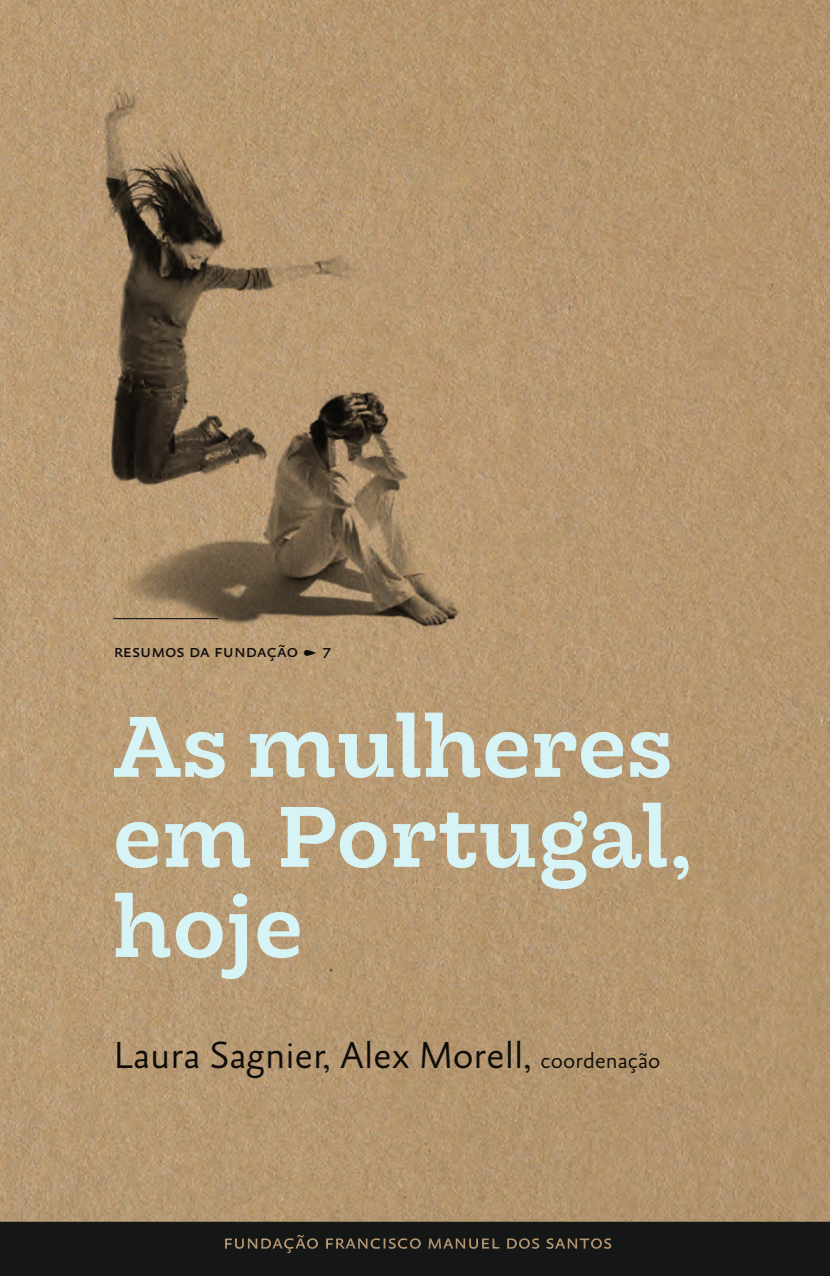
<style>
.page{position:relative;width:830px;height:1276px;background:#fff}
.page>*{position:absolute;margin:0;border:0;box-sizing:border-box;transform-origin:0 0}
.t1{font:700 85.5px/90px "Hernandez Niu";letter-spacing:.005em;color:#d6f4f6}
.t2{font:300 38.25px "Absara Sans OT";color:#151616}
.t3{font:18px "Absara Sans TF Regular SC";color:#151616}
.s1{font-family:"Hernandez Niu";font-weight:400;font-size:33.75px}
.s2{font-size:22.5px}
</style>
<div class="page">
<img style="left:0;top:0;width:829px;height:1221px">
<hr style="left:113px;top:618px;width:105px;height:1px;background:#151616">
<img style="left:0;top:53px;width:415px;height:527px">
<img style="left:121px;top:349px;width:351px;height:282px">
<div style="left:0;top:1221px;width:829px;height:55px;background:#151616"></div>
<svg style="left:304px;top:650px;width:12px;height:6px"></svg>
<p class="t3" style="left:113px;top:642px;width:186px">resumos da fundação</p>
<p class="t3" style="left:322px;top:642px;width:11px">7</p>
<h1 class="t1" style="left:113px;top:702px;width:579px">As mulheres em Portugal, hoje</h1>
<p class="t2" style="left:113px;top:1035px;width:548px">Laura Sagnier<span class="s1">,</span> Alex Morell<span class="s1">,</span> <span class="s2">coordenação</span></p>
</div>
